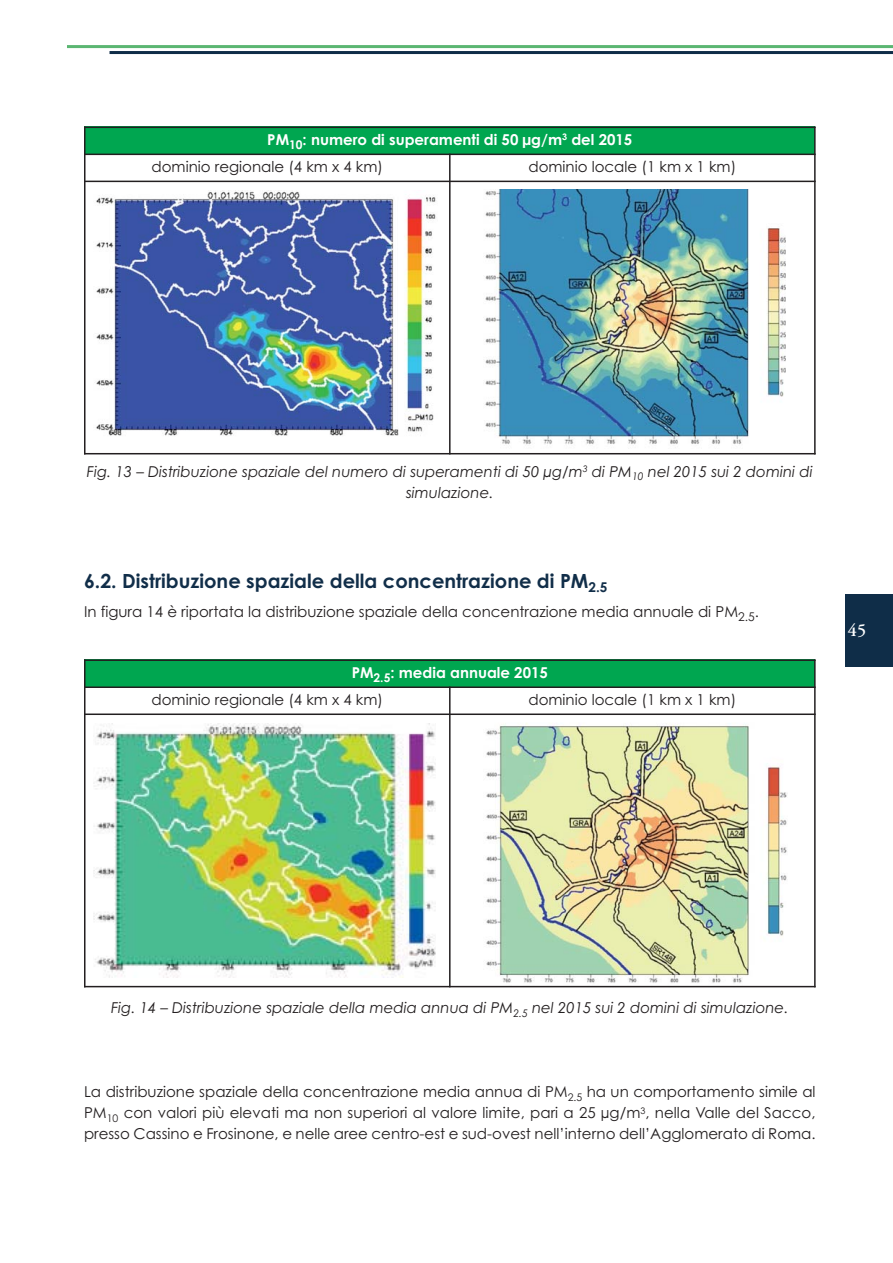
<style>
.page{position:relative;width:893px;height:1263px;background:#fff}
.page>*{position:absolute;margin:0;border:0;box-sizing:border-box;transform-origin:0 0}
.t1{font:700 19.5px "Century Gothic";color:#112e49}
.t2{font:600 18px "Adobe Garamond";color:#fff}
.t3{font:15px/21px "Century Gothic";color:#231f20;text-align:justify}
.t4{font:italic 15px/21px "Century Gothic";color:#231f20;text-align:center}
.t5{font:700 15px/27px "Century Gothic";color:#fff}
.s1{font-weight:400;color:#231f20}
.s2{font-weight:700;color:#fff}
</style>
<div class="page">
<hr style="left:67px;top:45px;width:826px;height:3px;background:#5bb672">
<hr style="left:109px;top:51px;width:784px;height:3px;background:#0f2d48">
<div style="left:845px;top:594px;width:48px;height:72px;background:#0f2d48"></div>
<div style="left:84px;top:126px;width:731px;height:28px;background:#00a650"></div>
<img style="left:96px;top:190px;width:340px;height:246px">
<img style="left:485px;top:190px;width:300px;height:255px">
<hr style="left:84px;top:126px;width:1px;height:328px;background:#231f20">
<hr style="left:449px;top:154px;width:1px;height:300px;background:#231f20">
<hr style="left:814px;top:126px;width:1px;height:328px;background:#231f20">
<hr style="left:84px;top:126px;width:731px;height:2px;background:#231f20">
<hr style="left:84px;top:154px;width:731px;height:1px;background:#231f20">
<hr style="left:84px;top:181px;width:731px;height:1px;background:#231f20">
<hr style="left:84px;top:453px;width:731px;height:1px;background:#231f20">
<div style="left:84px;top:659px;width:731px;height:28px;background:#00a650"></div>
<img style="left:93px;top:723px;width:343px;height:254px">
<img style="left:486px;top:723px;width:302px;height:260px">
<hr style="left:84px;top:659px;width:1px;height:328px;background:#231f20">
<hr style="left:449px;top:686px;width:1px;height:301px;background:#231f20">
<hr style="left:814px;top:659px;width:1px;height:328px;background:#231f20">
<hr style="left:84px;top:659px;width:731px;height:2px;background:#231f20">
<hr style="left:84px;top:686px;width:731px;height:2px;background:#231f20">
<hr style="left:84px;top:713px;width:731px;height:2px;background:#231f20">
<hr style="left:84px;top:985px;width:731px;height:2px;background:#231f20">
<p class="t5" style="left:151px;top:127px;width:482px;text-indent:116px">PM<sub>10</sub>: numero di superamenti di 50 µg/m<sup>3</sup> del 2015 <span class="s1">dominio regionale (4 km x 4 km)</span></p>
<p class="t3" style="left:528px;top:157px;width:209px">dominio locale (1 km x 1 km)</p>
<p class="t4" style="left:87px;top:462px;width:727px">Fig. 13 – Distribuzione spaziale del numero di superamenti di 50 µg/m<sup>3</sup> di PM<sub>10</sub> nel 2015 sui 2 domini di simulazione.</p>
<h1 class="t1" style="left:84px;top:573px;width:525px">6.2. Distribuzione spaziale della concentrazione di PM<sub>2.5</sub></h1>
<p class="t3" style="left:84px;top:602px;width:676px">In figura 14 è riportata la distribuzione spaziale della concentrazione media annuale di PM<sub>2.5</sub>.</p>
<p class="t3" style="left:151px;top:660px;width:398px;line-height:27px;text-indent:200px"><span class="s2">PM</span><sub>2.5</sub><span class="s2">: media annuale 2015 </span>dominio regionale (4 km x 4 km)</p>
<p class="t3" style="left:528px;top:690px;width:209px">dominio locale (1 km x 1 km)</p>
<p class="t2" style="left:848px;top:620px;width:20px">45</p>
<p class="t4" style="left:111px;top:998px;width:679px">Fig. 14 – Distribuzione spaziale della media annua di PM<sub>2.5</sub> nel 2015 sui 2 domini di simulazione.</p>
<p class="t3" style="left:84px;top:1082px;width:733px">La distribuzione spaziale della concentrazione media annua di PM<sub>2.5</sub> ha un comportamento simile al PM<sub>10</sub> con valori più elevati ma non superiori al valore limite, pari a 25 µg/m<sup>3</sup>, nella Valle del Sacco, presso Cassino e Frosinone, e nelle aree centro-est e sud-ovest nell’interno dell’Agglomerato di Roma.</p>
</div>
